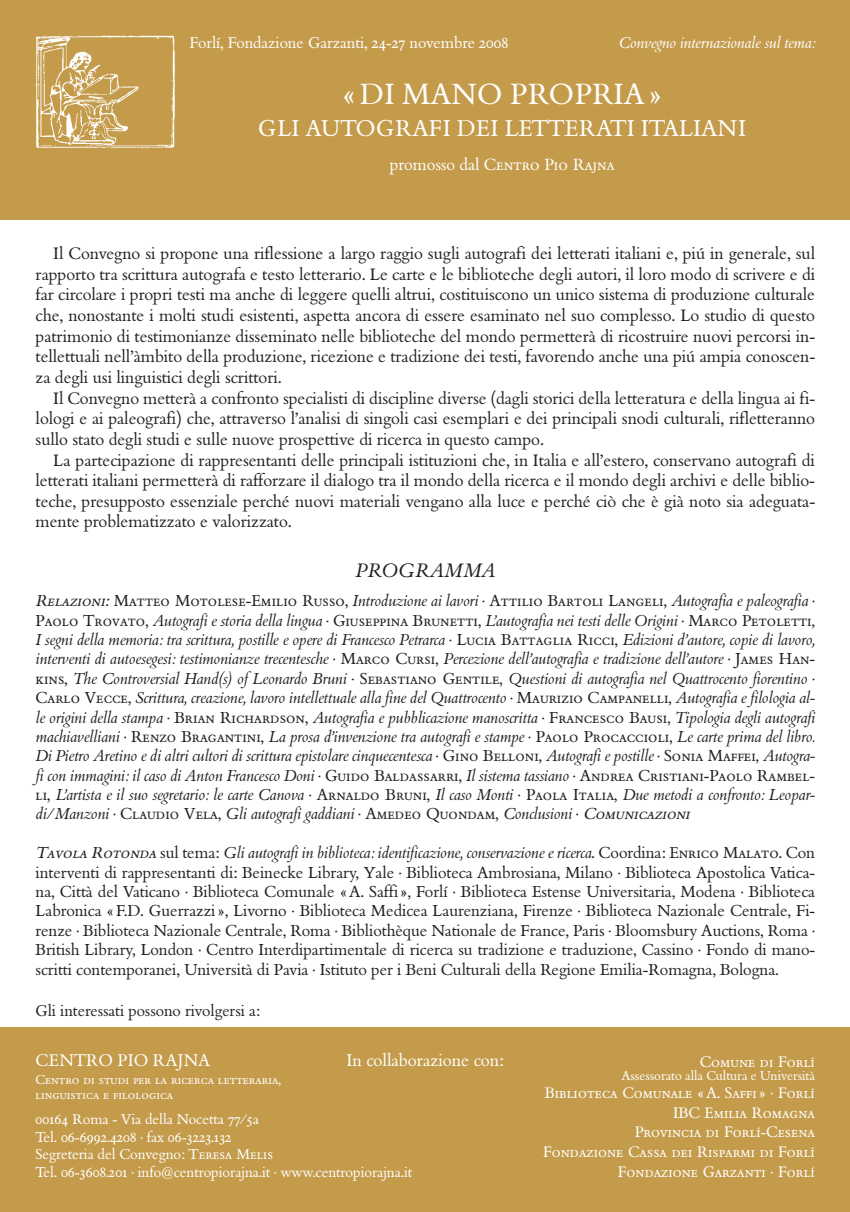
<style>
.page{position:relative;width:850px;height:1212px;background:#fff}
.page>*{position:absolute;margin:0;border:0;box-sizing:border-box;transform-origin:0 0}
.t1{font:28.75px "Bembo Expert BQ Roman Os F";letter-spacing:.01em;color:#fff}
.t2{font:22.5px "Bembo Expert BQ Roman Os F";color:#fff}
.t3{font:19.25px "Bembo Expert BQ Italic Os F";letter-spacing:.03em;color:#231f20}
.t4{font:16.62px "Bembo Expert BQ Roman Os F";color:#fff}
.t5{font:16.62px "Bembo Expert BQ Roman Os F";letter-spacing:.02em;color:#fff}
.t6{font:16.25px/20.6px "Bembo Expert BQ Roman Os F";color:#231f20;text-align:justify}
.t7{font:15.94px "Bembo Expert BQ";color:#fff}
.t8{font:15.62px/19.4px "Bembo Expert BQ Italic Os F";color:#231f20;text-align:justify}
.t9{font:15.62px/19.4px "Bembo Expert BQ Roman Os F";color:#231f20;text-align:justify}
.t10{font:15.62px "Bembo Expert BQ";color:#231f20}
.t11{font:15.31px "Bembo Expert BQ Roman Os F";color:#fff}
.t12{font:15.31px "Bembo Expert BQ Roman Os F";color:#231f20}
.t13{font:15.31px "Bembo Expert BQ Italic Os F";color:#fff}
.t14{font:15px/19.7px "Bembo Expert BQ";color:#fff;text-align:right}
.t15{font:13.94px/17.5px "Bembo Expert BQ Roman Os F";color:#fff}
.t16{font:12.62px/14.4px "Bembo Expert BQ";color:#fff}
.t17{font:12.5px "Bembo Expert BQ Roman Os F";color:#fff}
.s1{font-family:"Bembo Expert BQ Roman Os F"}
.s2{font-style:italic}
.s3{font-family:"Bembo Expert BQ Italic Os F"}
.s4{font-family:"Bembo Expert BQ"}
.s5{font-family:"Bembo Expert BQ";font-style:italic}
.s6{font-family:"Bembo Expert BQ Plain Os F"}
</style>
<div class="page">
<div style="left:0;top:0;width:850px;height:220px;background:#c49b4b"></div>
<img style="left:35px;top:35px;width:140px;height:113px">
<div style="left:0;top:1027px;width:850px;height:184px;background:#c49b4b"></div>
<p class="t11" style="left:190px;top:35px;width:321px">Forlí, Fondazione Garzanti, 24-27 novembre 2008</p>
<p class="t13" style="left:619px;top:35px;width:198px">Convegno internazionale sul tema:</p>
<h1 class="t1" style="left:342px;top:81px;width:321px">« DI MANO PROPRIA »</h1>
<h2 class="t2" style="left:258px;top:118px;width:489px">GLI AUTOGRAFI DEI LETTERATI ITALIANI</h2>
<p class="t7" style="left:390px;top:155px;width:226px"><span class="s1">promosso dal</span> Centro Pio Rajna</p>
<p class="t6" style="left:36px;top:244px;width:781px;text-indent:18px">Il Convegno si propone una riflessione a largo raggio sugli autografi dei letterati italiani e, piú in generale, sul rapporto tra scrittura autografa e testo letterario. Le carte e le biblioteche degli autori, il loro modo di scrivere e di far circolare i propri testi ma anche di leggere quelli altrui, costituiscono un unico sistema di produzione culturale che, nonostante i molti studi esistenti, aspetta ancora di essere esaminato nel suo complesso. Lo studio di questo patrimonio di testimonianze disseminato nelle biblioteche del mondo permetterà di ricostruire nuovi percorsi in&shy;tellettuali nell’àmbito della produzione, ricezione e tradizione dei testi, favorendo anche una piú ampia conoscen&shy;za degli usi linguistici degli scrittori.</p>
<p class="t6" style="left:36px;top:389px;width:781px;text-indent:18px">Il Convegno metterà a confronto specialisti di discipline diverse (dagli storici della letteratura e della lingua ai fi&shy;lologi e ai paleografi) che, attraverso l’analisi di singoli casi esemplari e dei principali snodi culturali, rifletteranno sullo stato degli studi e sulle nuove prospettive di ricerca in questo campo.</p>
<p class="t6" style="left:36px;top:451px;width:781px;text-indent:18px">La partecipazione di rappresentanti delle principali istituzioni che, in Italia e all’estero, conservano autografi di letterati italiani permetterà di rafforzare il dialogo tra il mondo della ricerca e il mondo degli archivi e delle biblio&shy;teche, presupposto essenziale perché nuovi materiali vengano alla luce e perché ciò che è già noto sia adeguata&shy;mente problematizzato e valorizzato.</p>
<p class="t3" style="left:356px;top:561px;width:141px">PROGRAMMA</p>
<p class="t10" style="left:36px;top:591px;width:781px"><span class="s2">Relazioni:</span> Matteo Motolese-Emilio Russo<span class="s1">,</span> <span class="s3">Introduzione ai lavori</span> <span class="s1">·</span> Attilio Bartoli Langeli<span class="s1">,</span> <span class="s3">Autografia e paleografia</span> <span class="s1">·</span></p>
<p class="t8" style="left:36px;top:611px;width:781px"><span class="s4">Paolo Trovato</span><span class="s1">,</span> Autografi e storia della lingua <span class="s1">·</span> <span class="s4">Giuseppina Brunetti</span><span class="s1">,</span> L’autografia nei testi delle Origini <span class="s1">·</span> <span class="s4">Marco Petoletti</span><span class="s1">, </span>I segni della memoria: tra scrittura, postille e opere di Francesco Petrarca <span class="s1">·</span> <span class="s4">Lucia Battaglia Ricci</span><span class="s1">,</span> Edizioni d’autore, copie di lavoro, interventi di autoesegesi: testimonianze trecentesche <span class="s1">·</span> <span class="s4">Marco Cursi</span><span class="s1">,</span> Percezione dell’autografia e tradizione dell’autore <span class="s1">·</span> <span class="s4">James Han&shy;kins</span><span class="s1">,</span> The Controversial Hand(s) of Leonardo Bruni <span class="s1">·</span> <span class="s4">Sebastiano Gentile</span><span class="s1">,</span> Questioni di autografia nel Quattrocento fiorentino <span class="s1">· </span><span class="s4">Carlo Vecce</span><span class="s1">,</span> Scrittura, creazione, lavoro intellettuale alla fine del Quattrocento <span class="s1">·</span> <span class="s4">Maurizio Campanelli</span><span class="s1">,</span> Autografia e filologia al&shy;le origini della stampa <span class="s1">·</span> <span class="s4">Brian Richardson</span><span class="s1">,</span> Autografia e pubblicazione manoscritta <span class="s1">·</span> <span class="s4">Francesco Bausi</span><span class="s1">,</span> Tipologia degli autografi machiavelliani <span class="s1">·</span> <span class="s4">Renzo Bragantini</span><span class="s1">,</span> La prosa d’invenzione tra autografi e stampe <span class="s1">·</span> <span class="s4">Paolo Procaccioli</span><span class="s1">,</span> Le carte prima del libro.<br>Di Pietro Aretino e di altri cultori di scrittura epistolare cinquecentesca <span class="s1">·</span> <span class="s4">Gino Belloni</span><span class="s1">,</span> Autografi e postille <span class="s1">·</span> <span class="s4">Sonia Maffei</span><span class="s1">,</span> Autogra&shy;fi con immagini: il caso di Anton Francesco Doni <span class="s1">·</span> <span class="s4">Guido Baldassarri</span><span class="s1">,</span> Il sistema tassiano <span class="s1">·</span> <span class="s4">Andrea Cristiani-Paolo Rambel&shy;li</span><span class="s1">,</span> L’artista e il suo segretario: le carte Canova <span class="s1">·</span> <span class="s4">Arnaldo Bruni</span><span class="s1">,</span> Il caso Monti <span class="s1">·</span> <span class="s4">Paola Italia</span><span class="s1">,</span> Due metodi a confronto: Leopar&shy;di/Manzoni <span class="s1">·</span> <span class="s4">Claudio Vela</span><span class="s1">,</span> Gli autografi gaddiani <span class="s1">·</span> <span class="s4">Amedeo Quondam</span><span class="s1">,</span> Conclusioni <span class="s1">·</span> <span class="s5">Comunicazioni</span></p>
<p class="t8" style="left:36px;top:844px;width:781px"><span class="s5">Tavola Rotonda</span> <span class="s1">sul tema:</span> Gli autografi in biblioteca: identificazione, conservazione e ricerca<span class="s1">. Coordina:</span> <span class="s4">Enrico Malato</span><span class="s1">. Con</span></p>
<p class="t9" style="left:36px;top:863px;width:781px">interventi di rappresentanti di: Beinecke Library, Yale · Biblioteca Ambrosiana, Milano · Biblioteca Apostolica Vatica&shy;na, Città del Vaticano · Biblioteca Comunale « A. Saffi », Forlí · Biblioteca Estense Universitaria, Modena · Biblioteca Labronica « F.D. Guerrazzi », Livorno · Biblioteca Medicea Laurenziana, Firenze · Biblioteca Nazionale Centrale, Fi&shy;renze · Biblioteca Nazionale Centrale, Roma · Bibliothèque Nationale de France, Paris · Bloomsbury Auctions, Roma · British Library, London · Centro Interdipartimentale di ricerca su tradizione e traduzione, Cassino · Fondo di mano&shy;scritti contemporanei, Università di Pavia · Istituto per i Beni Culturali della Regione Emilia-Romagna, Bologna.</p>
<p class="t12" style="left:35px;top:1003px;width:226px">Gli interessati possono rivolgersi a:</p>
<p class="t5" style="left:35px;top:1052px;width:176px">CENTRO PIO RAJNA</p>
<p class="t16" style="left:35px;top:1072px;width:247px">Centro di studi per la ricerca letteraria, linguistica e filologica</p>
<p class="t15" style="left:35px;top:1111px;width:378px"><span class="s4">00</span><span class="s6">1</span><span class="s4">64</span> Roma - Via della Nocetta 77/5a<br>Tel. 06-6992.4208 · fax 06-3223.<span class="s6">1</span>32<br>Segreteria del Convegno: <span class="s4">Teresa Melis<br></span>Tel. 06-3608.20<span class="s6">1</span> · info@centropiorajna.it · www.centropiorajna.it</p>
<p class="t4" style="left:347px;top:1052px;width:159px">In collaborazione con:</p>
<p class="t14" style="left:700px;top:1051px;width:117px">Comune di Forlí</p>
<p class="t17" style="left:621px;top:1069px;width:195px">Assessorato alla Cultura e Università</p>
<p class="t14" style="left:543px;top:1082px;width:273px">Biblioteca Comunale «A. Saffi» · Forlí<br>IBC Emilia Romagna<br>Provincia di Forlí-Cesena<br>Fondazione Cassa dei Risparmi di Forlí<br>Fondazione Garzanti · Forlí</p>
</div>
